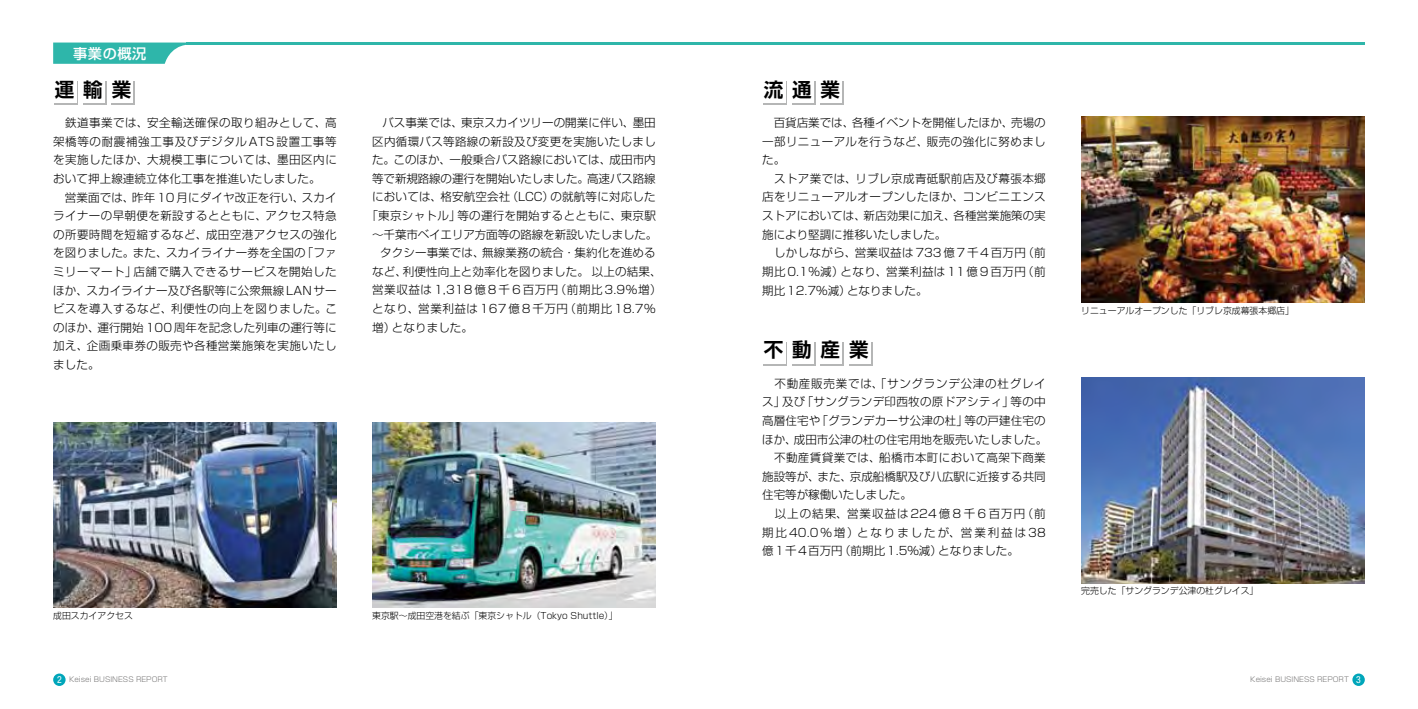
<style>
.page{position:relative;width:1418px;height:709px;background:#fff}
.page>*{position:absolute;margin:0;border:0;box-sizing:border-box;transform-origin:0 0}
.t1{font:700 19.5px "Shin Go Pro De";color:#000}
.t2{font:500 14.12px "Shin Go Pro";letter-spacing:.04em;color:#fff}
.t3{font:300 11.5px/18.6px "Shin Go Pro";letter-spacing:.025em;color:#000}
.t4{font:300 11.5px "Shin Go Pro";letter-spacing:-.01em;color:#000}
.t5{font:300 11.5px "Shin Go Pro";letter-spacing:.05em;color:#000}
.t6{font:300 11.5px "Shin Go Pro";letter-spacing:.045em;color:#000}
.t7{font:300 11.5px "Shin Go Pro";letter-spacing:.005em;color:#000}
.t8{font:300 11.5px "Shin Go Pro";color:#000}
.t9{font:300 8.88px "Shin Go Pro";color:#000}
.t10{font:300 7.12px "Shin Go Pro";color:#727171}
.s1{font-family:"Helvetica Neue";font-weight:400;font-stretch:condensed;font-size:9.75px;color:#fff}
</style>
<div class="page">
<img style="left:372px;top:423px;width:284px;height:185px">
<img style="left:1081px;top:117px;width:283px;height:185px">
<img style="left:1081px;top:377px;width:283px;height:206px">
<img style="left:53px;top:423px;width:284px;height:185px">
<svg style="left:55px;top:81px;width:23px;height:24px"></svg>
<svg style="left:764px;top:81px;width:23px;height:24px"></svg>
<div style="left:53px;top:80px;width:23px;height:23px;background:#fff"></div>
<div style="left:762px;top:80px;width:23px;height:23px;background:#fff"></div>
<div style="left:83px;top:81px;width:23px;height:24px;background:#b5b6b6"></div>
<svg style="left:792px;top:81px;width:23px;height:24px"></svg>
<div style="left:81px;top:80px;width:24px;height:23px;background:#fff"></div>
<div style="left:790px;top:80px;width:23px;height:23px;background:#fff"></div>
<div style="left:112px;top:81px;width:23px;height:24px;background:#b5b6b6"></div>
<div style="left:820px;top:81px;width:23px;height:24px;background:#b5b6b6"></div>
<div style="left:110px;top:80px;width:23px;height:23px;background:#fff"></div>
<div style="left:819px;top:80px;width:23px;height:23px;background:#fff"></div>
<svg style="left:53px;top:43px;width:133px;height:21px;background:#45beb3"></svg>
<hr style="left:186px;top:43px;width:1178px;height:2px;background:#2eb6aa">
<div style="left:1352px;top:673px;width:12px;height:13px;background:#00a6ba;border-radius:50%"></div>
<div style="left:53px;top:673px;width:13px;height:13px;background:#00a6ba;border-radius:50%"></div>
<p class="t2" style="left:73px;top:42px;width:75px">事業の概況</p>
<h1 class="t1" style="left:112px;top:73px;width:21px">業</h1>
<h1 class="t1" style="left:820px;top:73px;width:21px">業</h1>
<h1 class="t1" style="left:83px;top:73px;width:21px">輸</h1>
<h1 class="t1" style="left:792px;top:73px;width:21px">通</h1>
<h1 class="t1" style="left:55px;top:73px;width:21px">運</h1>
<h1 class="t1" style="left:764px;top:73px;width:21px">流</h1>
<p class="t8" style="left:382px;top:113px;width:275px">バス事業では、東京スカイツリーの開業に伴い、墨田</p>
<p class="t3" style="left:372px;top:130px;width:285px">区内循環バス等路線の新設及び変更を実施いたしまし</p>
<p class="t7" style="left:372px;top:150px;width:285px">た。このほか、一般乗合バス路線においては、成田市内</p>
<p class="t4" style="left:372px;top:169px;width:285px">等で新規路線の運行を開始いたしました。高速バス路線</p>
<p class="t3" style="left:372px;top:186px;width:285px">においては、格安航空会社（LCC）の就航等に対応した</p>
<p class="t3" style="left:366px;top:205px;width:291px">「東京シャトル」等の運行を開始するとともに、東京駅</p>
<p class="t4" style="left:372px;top:225px;width:287px">～千葉市ベイエリア方面等の路線を新設いたしました。</p>
<p class="t3" style="left:380px;top:242px;width:277px">タクシー事業では、無線業務の統合・集約化を進める</p>
<p class="t3" style="left:372px;top:261px;width:291px">など、利便性向上と効率化を図りました。 以上の結果、</p>
<p class="t5" style="left:372px;top:281px;width:291px">営業収益は 1,318 億 8 千 6 百万円（前期比 3.9％増）</p>
<p class="t6" style="left:372px;top:299px;width:285px">となり、営業利益は 167 億８千万円（前期比 18.7％</p>
<p class="t3" style="left:372px;top:316px;width:102px">増）となりました。</p>
<p class="t3" style="left:53px;top:112px;width:285px">　鉄道事業では、安全輸送確保の取り組みとして、高架橋等の耐震補強工事及びデジタル ATS 設置工事等を実施したほか、大規模工事については、墨田区内において押上線連続立体化工事を推進いたしました。<br>　営業面では、昨年10月にダイヤ改正を行い、スカイライナーの早朝便を新設するとともに、アクセス特急の所要時間を短縮するなど、成田空港アクセスの強化を図りました。また、スカイライナー券を全国の「ファミリーマート」店舗で購入できるサービスを開始したほか、スカイライナー及び各駅等に公衆無線LANサービスを導入するなど、利便性の向上を図りました。このほか、運行開始100周年を記念した列車の運行等に加え、企画乗車券の販売や各種営業施策を実施いたしました。</p>
<p class="t3" style="left:762px;top:112px;width:285px">　百貨店業では、各種イベントを開催したほか、売場の一部リニューアルを行うなど、販売の強化に努めました。<br>　ストア業では、リブレ京成青砥駅前店及び幕張本郷店をリニューアルオープンしたほか、コンビニエンスストアにおいては、新店効果に加え、各種営業施策の実施により堅調に推移いたしました。<br>　しかしながら、営業収益は733億７千４百万円（前期比0.1％減）となり、営業利益は11億９百万円（前期比12.7％減）となりました。</p>
<h1 class="t1" style="left:792px;top:334px;width:21px">動</h1>
<h1 class="t1" style="left:820px;top:334px;width:49px">産業</h1>
<h1 class="t1" style="left:764px;top:334px;width:21px">不</h1>
<p class="t9" style="left:53px;top:608px;width:81px">成田スカイアクセス</p>
<p class="t9" style="left:372px;top:608px;width:251px">東京駅～成田空港を結ぶ「東京シャトル（Tokyo Shuttle）」　</p>
<p class="t3" style="left:762px;top:372px;width:287px">　不動産販売業では、「サングランデ公津の杜グレイス」及び「サングランデ印西牧の原ドアシティ」等の中高層住宅や「グランデカーサ公津の杜」等の戸建住宅のほか、成田市公津の杜の住宅用地を販売いたしました。　不動産賃貸業では、船橋市本町において高架下商業施設等が、また、京成船橋駅及び八広駅に近接する共同住宅等が稼働いたしました。<br>　以上の結果、営業収益は224億８千６百万円（前期比40.0％増）となりましたが、営業利益は38億１千４百万円（前期比1.5％減）となりました。</p>
<p class="t9" style="left:1081px;top:303px;width:219px">リニューアルオープンした「リブレ京成幕張本郷店」　</p>
<p class="t9" style="left:1081px;top:583px;width:179px">完売した「サングランデ公津の杜グレイス」</p>
<p class="t10" style="left:57px;top:674px;width:112px"><span class="s1">2</span> Keisei BUSINESS REPORT</p>
<p class="t10" style="left:1250px;top:674px;width:112px">Keisei BUSINESS REPORT <span class="s1">3</span></p>
</div>
